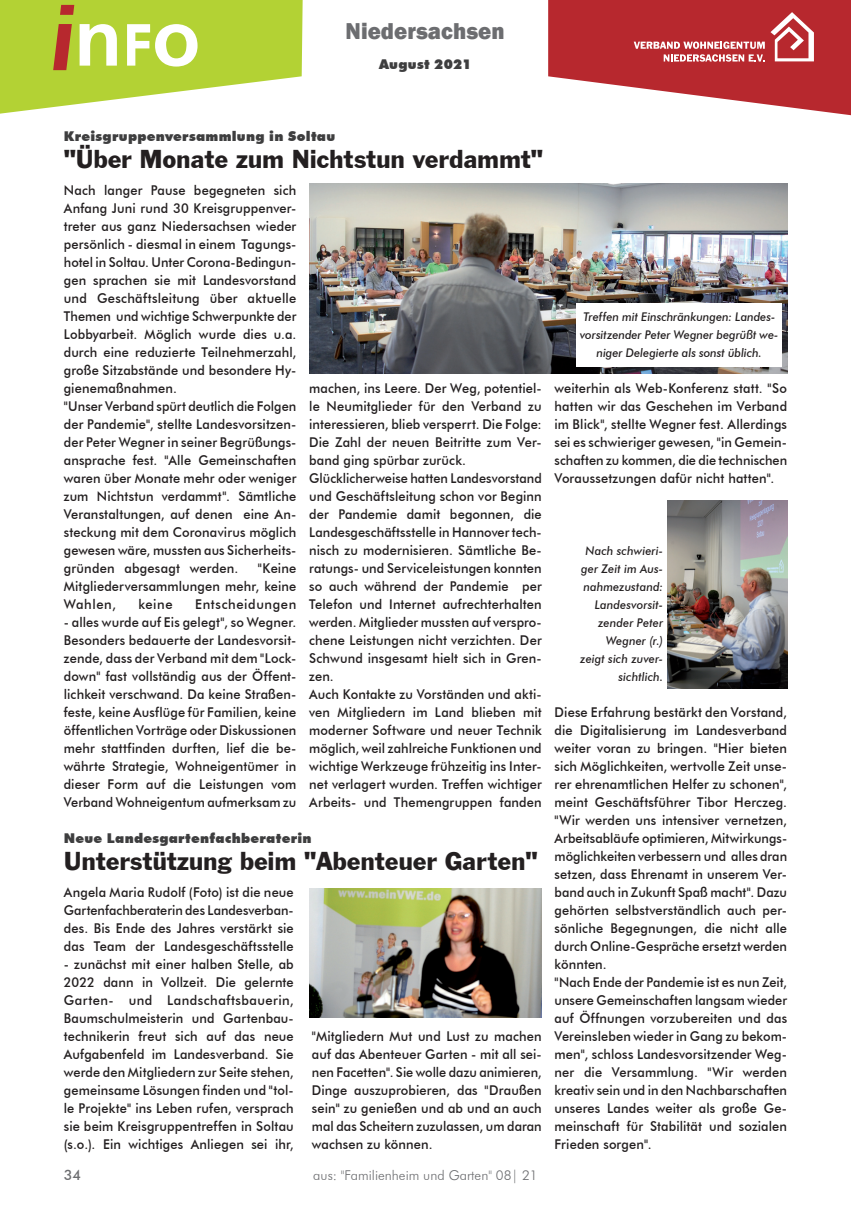
<style>
.page{position:relative;width:851px;height:1212px;background:#fff}
.page>*{position:absolute;margin:0;border:0;box-sizing:border-box;transform-origin:0 0}
.t1{font:27px "Franklin Gothic";letter-spacing:-.01em;color:#231f20}
.t2{font:800 23.55px "Franklin Gothic";letter-spacing:.005em;color:#6c6d70;scale:.95 1}
.t3{font:500 14.25px "Futura BT";color:#6c6d70}
.t4{font:500 13.5px/18px "Futura BT";letter-spacing:.01em;color:#231f20;text-align:justify;scale:.95 1}
.t5{font:900 13.5px "Futura BT";letter-spacing:.02em;color:#3e3e3f}
.t6{font:300 13.5px "Futura BT";color:#6c6d70}
.t7{font:500 13.5px "Futura BT";letter-spacing:.05em;color:#231f20;scale:.96 1}
.t8{font:500 13.5px "Futura BT";letter-spacing:.01em;color:#231f20;scale:.96 1}
.t9{font:italic 500 12px/18px "Futura BT";letter-spacing:.005em;color:#231f20;text-align:center;scale:.95 1}
</style>
<div class="page">
<svg style="left:548px;top:0;width:302px;height:115px"></svg>
<svg style="left:0;top:0;width:302px;height:114px"></svg>
<img style="left:309px;top:888px;width:232px;height:129px">
<img style="left:309px;top:184px;width:478px;height:189px">
<img style="left:667px;top:500px;width:120px;height:189px">
<div style="left:576px;top:303px;width:206px;height:64px;background:#fff"></div>
<h2 class="t2" style="left:345px;top:15px;width:169px">Niedersachsen</h2>
<p class="t5" style="left:379px;top:56px;width:94px">August 2021</p>
<p class="t5" style="left:64px;top:128px;width:273px">Kreisgruppenversammlung in Soltau</p>
<h1 class="t1" style="left:64px;top:143px;width:481px">"Über Monate zum Nichtstun verdammt"</h1>
<p class="t4" style="left:64px;top:181px;width:246px;text-align:left">Nach langer Pause begegneten sich Anfang Juni rund 30 Kreisgruppenver&shy;treter aus ganz Niedersachsen wieder persönlich - diesmal in einem Tagungs&shy;hotel in Soltau. Unter Corona-Bedingun&shy;gen sprachen sie mit Landesvorstand und Geschäftsleitung über aktuelle Themen und wichtige Schwerpunkte der Lobbyarbeit. Möglich wurde dies u.a. durch eine reduzierte Teilnehmerzahl, große Sitzabstände und besondere Hy&shy;gienemaßnahmen.<br>"Unser Verband spürt deutlich die Folgen der Pandemie", stellte Landesvorsitzen&shy;der Peter Wegner in seiner Begrüßungs&shy;ansprache fest. "Alle Gemeinschaften waren über Monate mehr oder weniger zum Nichtstun verdammt". Sämtliche Veranstaltungen, auf denen eine An&shy;steckung mit dem Coronavirus möglich gewesen wäre, mussten aus Sicherheits&shy;gründen abgesagt werden.</p>
<p class="t9" style="left:580px;top:308px;width:210px">Treffen mit Einschränkungen: Landes&shy;vorsitzender Peter Wegner begrüßt we&shy;niger Delegierte als sonst üblich.</p>
<p class="t4" style="left:309px;top:379px;width:246px;text-align:left">machen, ins Leere. Der Weg, potentiel&shy;le Neumitglieder für den Verband zu interessieren, blieb versperrt. Die Folge:<br>Die Zahl der neuen Beitritte zum Ver&shy;band ging spürbar zurück.<br>Glücklicherweise hatten Landesvorstand und Geschäftsleitung schon vor Beginn der Pandemie damit begonnen, die Landesgeschäftsstelle in Hannover tech&shy;nisch zu modernisieren. Sämtliche Be&shy;ratungs- und Serviceleistungen konnten so auch während der Pandemie per Telefon und Internet aufrechterhalten werden. Mitglieder mussten auf verspro&shy;chene Leistungen nicht verzichten. Der Schwund insgesamt hielt sich in Gren&shy;zen.<br>Auch Kontakte zu Vorständen und akti&shy;ven Mitgliedern im Land blieben mit moderner Software und neuer Technik möglich, weil zahlreiche Funktionen und wichtige Werkzeuge frühzeitig ins Inter&shy;net verlagert wurden. Treffen wichtiger Arbeits- und Themengruppen fanden</p>
<p class="t4" style="left:554px;top:379px;width:246px">weiterhin als Web-Konferenz statt. "So hatten wir das Geschehen im Verband im Blick", stellte Wegner fest. Allerdings sei es schwieriger gewesen, "in Gemein&shy;schaften zu kommen, die die technischen Voraussetzungen dafür nicht hatten".</p>
<p class="t9" style="left:580px;top:542px;width:89px;text-align:right">Nach schwieri&shy;ger Zeit im Aus&shy;nahmezustand:<br>Landesvorsit&shy;zender Peter<br>Wegner (r.) zeigt sich zuver&shy;sichtlich.</p>
<p class="t4" style="left:64px;top:559px;width:246px;text-indent:194px">"Keine Mitgliederversammlungen mehr, keine Wahlen,</p>
<p class="t8" style="left:138px;top:596px;width:37px">keine</p>
<p class="t7" style="left:195px;top:596px;width:107px">Entscheidungen</p>
<p class="t4" style="left:64px;top:613px;width:246px">- alles wurde auf Eis gelegt", so Wegner.<br>Besonders bedauerte der Landesvorsit&shy;zende, dass der Verband mit dem "Lock&shy;down" fast vollständig aus der Öffent&shy;lichkeit verschwand. Da keine Straßen&shy;feste, keine Ausflüge für Familien, keine öffentlichen Vorträge oder Diskussionen mehr stattfinden durften, lief die be&shy;währte Strategie, Wohneigentümer in dieser Form auf die Leistungen vom Verband Wohneigentum aufmerksam zu</p>
<p class="t4" style="left:554px;top:703px;width:246px;text-align:left">Diese Erfahrung bestärkt den Vorstand, die Digitalisierung im Landesverband weiter voran zu bringen. "Hier bieten sich Möglichkeiten, wertvolle Zeit unse&shy;rer ehrenamtlichen Helfer zu schonen", meint Geschäftsführer Tibor Herczeg. "Wir werden uns intensiver vernetzen, Arbeitsabläufe optimieren, Mitwirkungs&shy;möglichkeiten verbessern und alles dran setzen, dass Ehrenamt in unserem Ver&shy;band auch in Zukunft Spaß macht". Dazu gehörten selbstverständlich auch per&shy;sönliche Begegnungen, die nicht alle durch Online-Gespräche ersetzt werden könnten.<br>"Nach Ende der Pandemie ist es nun Zeit, unsere Gemeinschaften langsam wieder auf Öffnungen vorzubereiten und das Vereinsleben wieder in Gang zu bekom&shy;men", schloss Landesvorsitzender Weg&shy;ner die Versammlung. "Wir werden kreativ sein und in den Nachbarschaften unseres Landes weiter als große Ge&shy;meinschaft für Stabilität und sozialen Frieden sorgen".</p>
<p class="t5" style="left:64px;top:830px;width:249px">Neue Landesgartenfachberaterin</p>
<h1 class="t1" style="left:64px;top:845px;width:475px">Unterstützung beim "Abenteuer Garten"</h1>
<p class="t4" style="left:64px;top:883px;width:243px">Angela Maria Rudolf (Foto) ist die neue Gartenfachberaterin des Landesverban&shy;des. Bis Ende des Jahres verstärkt sie das Team der Landesgeschäftsstelle</p>
<p class="t4" style="left:64px;top:955px;width:243px">- zunächst mit einer halben Stelle, ab 2022 dann in Vollzeit. Die gelernte Garten- und Landschaftsbauerin, Baumschulmeisterin und Gartenbau&shy;technikerin freut sich auf das neue Aufgabenfeld im Landesverband. Sie werde den Mitgliedern zur Seite stehen, gemeinsame Lösungen finden und "tol&shy;le Projekte" ins Leben rufen, versprach sie beim Kreisgruppentreffen in Soltau (s.o.). Ein wichtiges Anliegen sei ihr,</p>
<p class="t4" style="left:312px;top:1027px;width:243px">"Mitgliedern Mut und Lust zu machen auf das Abenteuer Garten - mit all sei&shy;nen Facetten". Sie wolle dazu animieren, Dinge auszuprobieren, das "Draußen sein" zu genießen und ab und an auch mal das Scheitern zuzulassen, um daran wachsen zu können.</p>
<p class="t3" style="left:64px;top:1166px;width:19px">34</p>
<p class="t6" style="left:313px;top:1167px;width:226px">aus: "Familienheim und Garten" 08| 21</p>
</div>
